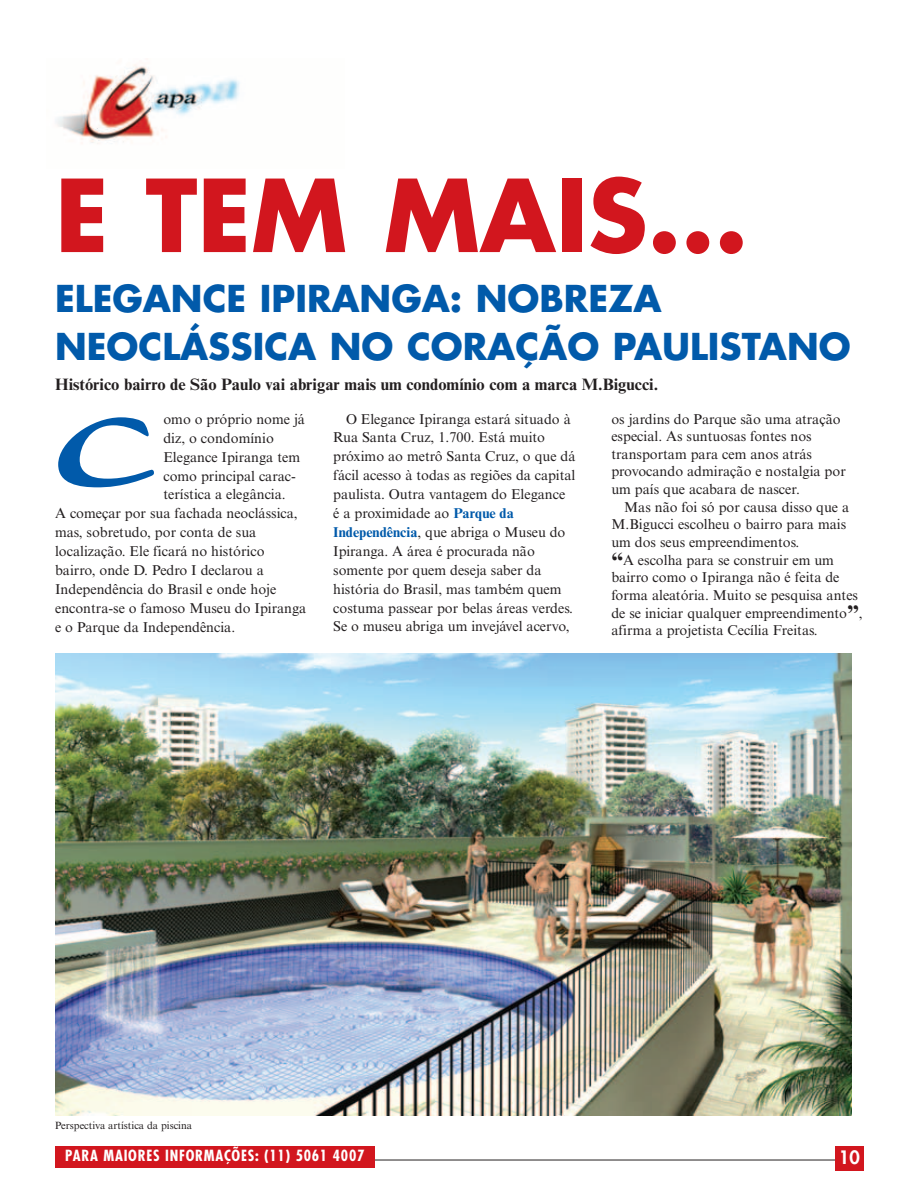
<style>
.page{position:relative;width:919px;height:1191px;background:#fff}
.page>*{position:absolute;margin:0;border:0;box-sizing:border-box;transform-origin:0 0}
.t1{font:900 117.6px "Present LT Std";color:#015aaa}
.t2{font:700 97.5px "Futura Std";color:#d2161e}
.t3{font:700 36px/48px "Futura Std";color:#015aaa}
.t4{font:800 18px "Futura Std";color:#fff}
.t5{font:700 16.5px "Times New Roman MT Std";color:#231f20}
.t6{font:700 condensed 15px "Futura Std";letter-spacing:.05em;color:#fff}
.t7{font:14.4px/18.9px "Times New Roman MT Std";color:#231f20}
.t8{font:10.5px "Times New Roman MT Std";color:#231f20}
.s1{font-weight:700;color:#015aaa}
.s2{font-weight:700;font-size:24px}
</style>
<div class="page">
<hr style="left:55px;top:1159px;width:789px;height:1px;background:#231f20">
<div style="left:835px;top:1146px;width:28px;height:24px;background:#d2161e"></div>
<img style="left:55px;top:653px;width:796px;height:462px">
<div style="left:55px;top:1146px;width:319px;height:21px;background:#d2161e"></div>
<img style="left:56px;top:64px;width:184px;height:80px">
<h2 class="t2" style="left:55px;top:160px;width:694px">E TEM MAIS...</h2>
<h3 class="t3" style="left:55px;top:280px;width:797px">ELEGANCE IPIRANGA: NOBREZA<br>NEOCLÁSSICA NO CORAÇÃO PAULISTANO</h3>
<p class="t5" style="left:55px;top:378px;width:604px">Histórico bairro de São Paulo vai abrigar mais um condomínio com a marca M.Bigucci.</p>
<p class="t7" style="left:163px;top:411px;width:143px">omo o próprio nome já</p>
<p class="t7" style="left:163px;top:430px;width:112px">diz, o condomínio</p>
<p class="t7" style="left:163px;top:449px;width:138px">Elegance Ipiranga tem</p>
<p class="t7" style="left:163px;top:467px;width:134px">como principal carac-</p>
<p class="t7" style="left:163px;top:486px;width:124px">terística a elegância.</p>
<p class="t7" style="left:55px;top:505px;width:244px">A começar por sua fachada neoclássica,</p>
<p class="t7" style="left:55px;top:524px;width:203px">mas, sobretudo, por conta de sua</p>
<p class="t7" style="left:55px;top:543px;width:211px">localização. Ele ficará no histórico</p>
<p class="t7" style="left:55px;top:562px;width:210px">bairro, onde D. Pedro I declarou a</p>
<p class="t7" style="left:55px;top:581px;width:223px">Independência do Brasil e onde hoje</p>
<p class="t7" style="left:55px;top:600px;width:253px">encontra-se o famoso Museu do Ipiranga</p>
<p class="t7" style="left:55px;top:619px;width:182px">e o Parque da Independência.</p>
<h1 class="t1" style="left:55px;top:403px;width:102px">C</h1>
<p class="t7" style="left:333px;top:411px;width:244px;text-indent:13px">O Elegance Ipiranga estará situado à Rua Santa Cruz, 1.700. Está muito próximo ao metrô Santa Cruz, o que dá fácil acesso à todas as regiões da capital paulista. Outra vantagem do Elegance<br>é a proximidade ao <span class="s1">Parque da Independência</span>, que abriga o Museu do Ipiranga. A área é procurada não somente por quem deseja saber da história do Brasil, mas também quem costuma passear por belas áreas verdes.<br>Se o museu abriga um invejável acervo,</p>
<p class="t7" style="left:611px;top:411px;width:236px;line-height:17.7px">os jardins do Parque são uma atração especial. As suntuosas fontes nos transportam para cem anos atrás provocando admiração e nostalgia por um país que acabara de nascer.</p>
<p class="t7" style="left:611px;top:499px;width:253px;line-height:17.7px;text-indent:13px">Mas não foi só por causa disso que a M.Bigucci escolheu o bairro para mais um dos seus empreendimentos.<br><span class="s2">“</span>A escolha para se construir em um bairro como o Ipiranga não é feita de forma aleatória. Muito se pesquisa antes de se iniciar qualquer empreendimento<span class="s2">”</span>, afirma a projetista Cecília Freitas.</p>
<p class="t8" style="left:55px;top:1121px;width:139px">Perspectiva artística da piscina</p>
<p class="t6" style="left:65px;top:1147px;width:301px">PARA MAIORES INFORMAÇÕES: (11) 5061 4007</p>
<p class="t4" style="left:838px;top:1147px;width:22px">10</p>
</div>
